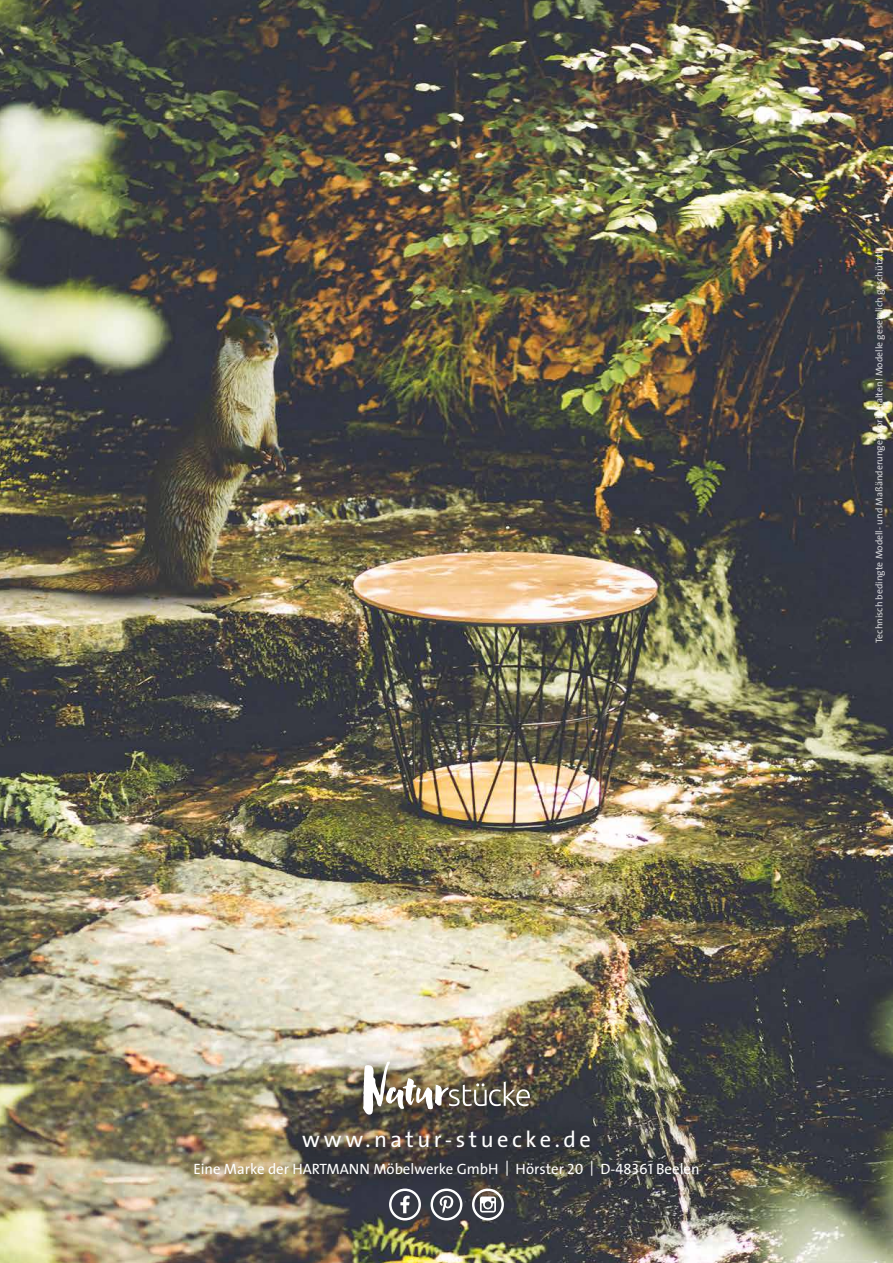
<style>
.page{position:relative;width:893px;height:1263px;background:#fff}
.page>*{position:absolute;margin:0;border:0;box-sizing:border-box;transform-origin:0 0}
.t1{font:22.5px "The Sans";letter-spacing:.155em;color:#fff}
.t2{font:15px "The Sans";color:#fff}
.t3{font:9.75px "The Sans";color:#fff}
.s1{font-family:"The Sans Caps"}
</style>
<div class="page">
<img style="left:0;top:0;width:893px;height:1263px">
<div style="left:285px;top:1114px;width:323px;height:52px;background:#000;opacity:.75"></div>
<div style="left:344px;top:1044px;width:204px;height:89px;background:#000;opacity:.75"></div>
<img style="left:363px;top:1061px;width:167px;height:53px">
<div style="left:176px;top:1144px;width:541px;height:49px;background:#000;opacity:.75"></div>
<svg style="left:439px;top:1195px;width:14px;height:18px"></svg>
<div style="left:431px;top:1188px;width:31px;height:32px;border:2px solid #fff;border-radius:50%"></div>
<div style="left:472px;top:1188px;width:32px;height:32px;border:2px solid #fff;border-radius:50%"></div>
<svg style="left:480px;top:1196px;width:16px;height:16px"></svg>
<div style="left:389px;top:1188px;width:32px;height:32px;border:2px solid #fff;border-radius:50%"></div>
<svg style="left:400px;top:1196px;width:10px;height:17px"></svg>
<p class="t3" style="left:871px;top:643px;width:393px;rotate:-90deg">Technisch bedingte Modell- und Maßänderungen vorbehalten! Modelle gesetzlich geschützt!</p>
<h1 class="t1" style="left:302px;top:1121px;width:290px">www.natur-stuecke.de</h1>
<h2 class="t2" style="left:193px;top:1156px;width:508px">Eine Marke der HARTMANN Möbelwerke GmbH | Hörster <span class="s1">20</span> | D-<span class="s1">48361</span> Beelen</h2>
</div>
